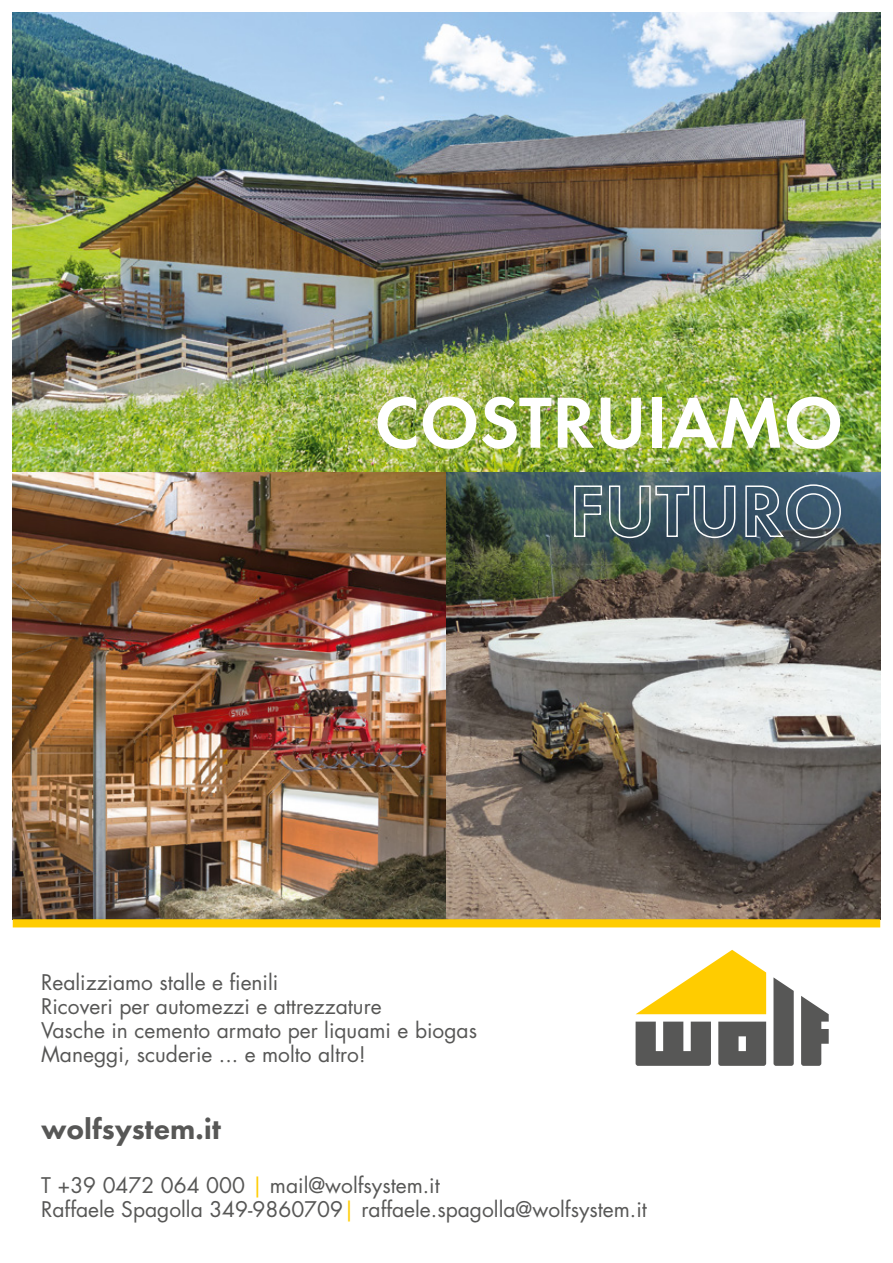
<style>
.page{position:relative;width:893px;height:1263px;background:#fff}
.page>*{position:absolute;margin:0;border:0;box-sizing:border-box;transform-origin:0 0}
.t1{font:600 75px/88.5px "Futura PT";color:#fff;text-align:right}
.t2{font:800 30px "Futura PT";color:#575756}
.t3{font:21px/24px "Futura";color:#575756}
.s1{color:#fc0}
</style>
<div class="page">
<img style="left:13px;top:13px;width:867px;height:906px">
<div style="left:14px;top:920px;width:865px;height:7px;background:#fc0"></div>
<div style="left:13px;top:919px;width:867px;height:8px;border:2px solid #fc0"></div>
<svg style="left:718px;top:1021px;width:48px;height:45px;background:#636362"></svg>
<svg style="left:801px;top:996px;width:28px;height:70px"></svg>
<svg style="left:773px;top:977px;width:21px;height:89px;background:#6a6a69"></svg>
<svg style="left:636px;top:1021px;width:75px;height:45px;background:#6f6f6e"></svg>
<svg style="left:636px;top:950px;width:130px;height:64px"></svg>
<h1 class="t1" style="left:374px;top:378px;width:471px">COSTRUIAMO<br>FUTURO</h1>
<p class="t3" style="left:41px;top:970px;width:437px">Realizziamo stalle e fienili<br>Ricoveri per automezzi e attrezzature<br>Vasche in cemento armato per liquami e biogas Maneggi, scuderie ... e molto altro!</p>
<h2 class="t2" style="left:41px;top:1110px;width:181px">wolfsystem.it</h2>
<p class="t3" style="left:41px;top:1174px;width:607px">T +39 0472 064 000 <span class="s1">|</span> mail@wolfsystem.it<br>Raffaele Spagolla 349-9860709<span class="s1">|</span> raffaele.spagolla@wolfsystem.it</p>
</div>
